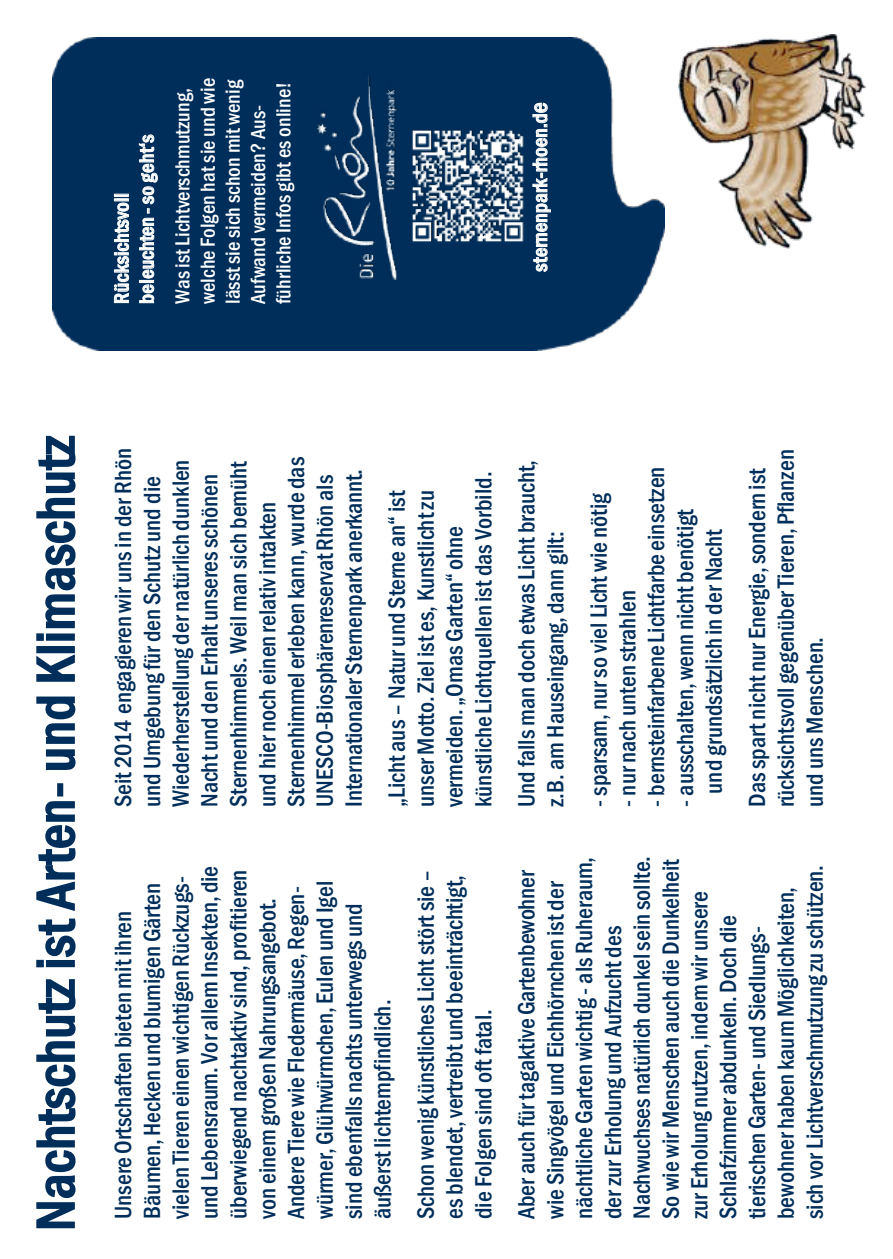
<style>
.page{position:relative;width:893px;height:1259px;background:#fff}
.page>*{position:absolute;margin:0;border:0;box-sizing:border-box;transform-origin:0 0}
.t1{font:500 condensed 55.5px "Franklin Gothic";color:#002e5a}
.t2{font:500 condensed 24.3px "Franklin Gothic";color:#002e5a}
.t3{font:500 condensed 24px/28.8px "Franklin Gothic";color:#002e5a}
.t4{font:500 condensed 21px/25.2px "Franklin Gothic";letter-spacing:.005em;color:#fff}
.s1{font-size:24px}
</style>
<div class="page">
<img style="left:53px;top:38px;width:611px;height:312px">
<img style="left:678px;top:35px;width:187px;height:213px">
<img style="left:408px;top:127px;width:120px;height:120px">
<img style="left:317px;top:69px;width:83px;height:210px">
<p class="t4" style="left:109px;top:304px;width:171px;rotate:-90deg">Rücksichtsvoll beleuchten - so geht‘s</p>
<p class="t4" style="left:170px;top:304px;width:227px;rotate:-90deg">Was ist Lichtverschmutzung, welche Folgen hat sie und wie lässt sie sich schon mit wenig<br>Aufwand vermeiden? Aus&shy;führliche Infos gibt es online!</p>
<p class="t4" style="left:527px;top:272px;width:171px;rotate:-90deg">sternenpark-rhoen.d<span class="s1">e</span></p>
<h1 class="t1" style="left:19px;top:1230px;width:796px;rotate:-90deg">Nachtschutz ist Arten- und Klimaschutz</h1>
<p class="t3" style="left:109px;top:807px;width:360px;rotate:-90deg">Seit 2014 engagieren wir uns in der Rhön und Umgebung für den Schutz und die Wiederherstellung der natürlich dunklen Nacht und den Erhalt unseres schönen Sternenhimmels. Weil man sich bemüht und hier noch einen relativ intakten Sternenhimmel erleben kann, wurde das UNESCO-Biosphärenreservat Rhön als Internationaler Sternenpark anerkannt.</p>
<p class="t2" style="left:381px;top:807px;width:318px;rotate:-90deg">„Licht aus – Natur und Sterne an“ ist</p>
<p class="t3" style="left:411px;top:807px;width:337px;rotate:-90deg">unser Motto. Ziel ist es, Kunstlicht zu vermeiden. „Omas Garten“ ohne künstliche Lichtquellen ist das Vorbild.</p>
<p class="t3" style="left:512px;top:807px;width:349px;rotate:-90deg">Und falls man doch etwas Licht braucht, z.B. am Hauseingang, dann gilt:</p>
<p class="t3" style="left:584px;top:807px;width:315px;rotate:-90deg">- sparsam, nur so viel Licht wie nötig</p>
<p class="t3" style="left:613px;top:807px;width:218px;rotate:-90deg">- nur nach unten strahlen</p>
<p class="t3" style="left:642px;top:807px;width:342px;rotate:-90deg">- bernsteinfarbene Lichtfarbe einsetzen</p>
<p class="t3" style="left:670px;top:807px;width:300px;text-align:center;rotate:-90deg">- ausschalten, wenn nicht benötigt und grundsätzlich in der Nacht</p>
<p class="t3" style="left:771px;top:807px;width:359px;rotate:-90deg">rücksichtsvoll gegenüber Tieren, Pflanzen und uns Menschen.</p>
<p class="t2" style="left:741px;top:807px;width:340px;rotate:-90deg">Das spart nicht nur Energie, sondern ist</p>
<p class="t3" style="left:109px;top:1219px;width:355px;rotate:-90deg">Unsere Ortschaften bieten mit ihren Bäumen, Hecken und blumigen Gärten vielen Tieren einen wichtigen Rückzugs&shy;und Lebensraum. Vor allem Insekten, die überwiegend nachtaktiv sind, profitieren von einem großen Nahrungsangebot.<br>Andere Tiere wie Fledermäuse, Regen&shy;würmer, Glühwürmchen, Eulen und Igel sind ebenfalls nachts unterwegs und äußerst lichtempfindlich.</p>
<p class="t3" style="left:411px;top:1219px;width:351px;rotate:-90deg">Schon wenig künstliches Licht stört sie – es blendet, vertreibt und beeinträchtigt, die Folgen sind oft fatal.</p>
<p class="t3" style="left:512px;top:1219px;width:350px;rotate:-90deg">Aber auch für tagaktive Gartenbewohner wie Singvögel und Eichhörnchen ist der</p>
<p class="t2" style="left:568px;top:1219px;width:364px;rotate:-90deg">nächtliche Garten wichtig - als Ruheraum,</p>
<p class="t3" style="left:598px;top:1219px;width:365px;rotate:-90deg">der zur Erholung und Aufzucht des Nachwuchses natürlich dunkel sein sollte.<br>So wie wir Menschen auch die Dunkelheit zur Erholung nutzen, indem wir unsere Schlafzimmer abdunkeln. Doch die</p>
<p class="t2" style="left:741px;top:1219px;width:294px;rotate:-90deg">tierischen Garten- und Siedlungs-</p>
<p class="t3" style="left:771px;top:1219px;width:356px;rotate:-90deg">bewohner haben kaum Möglichkeiten, sich vor Lichtverschmutzung zu schützen.</p>
</div>
